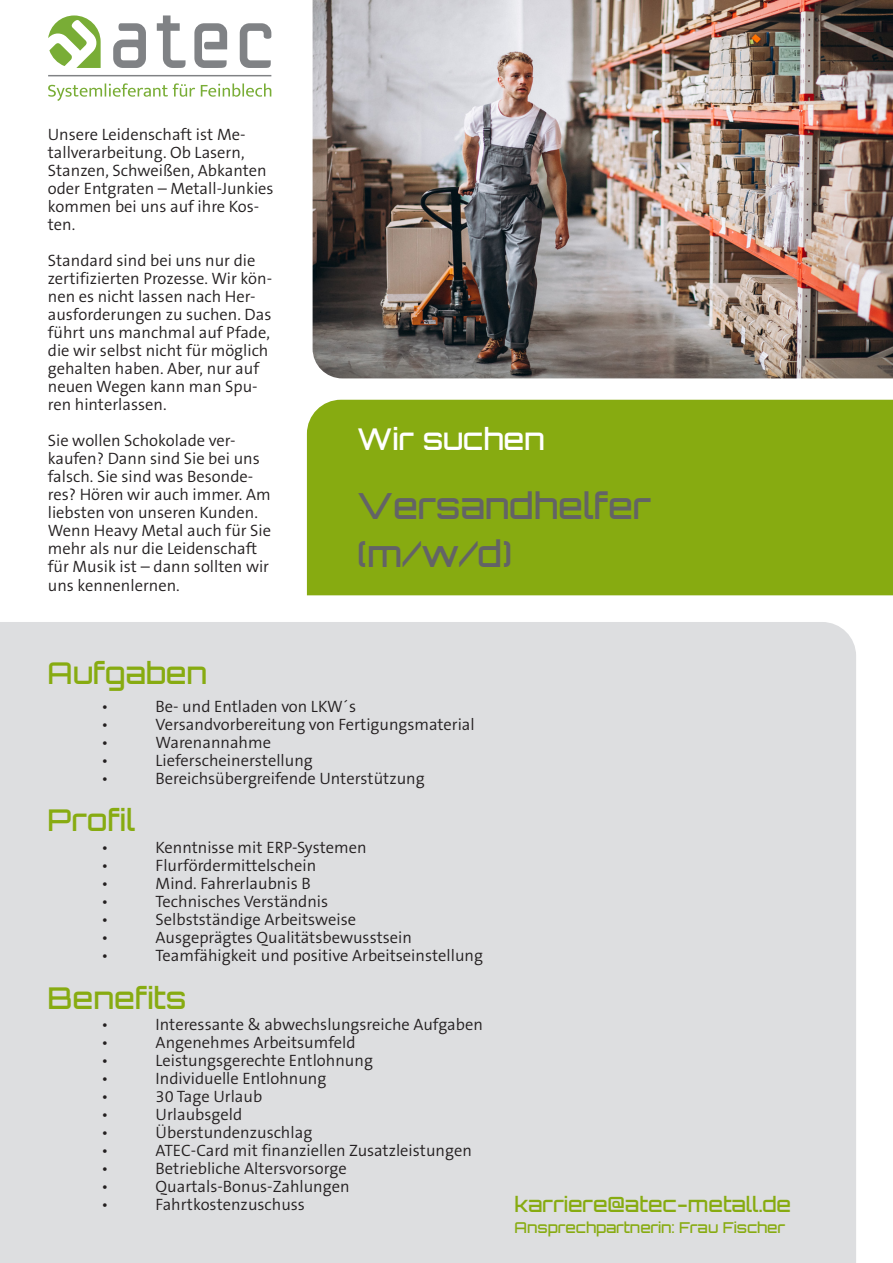
<style>
.page{position:relative;width:893px;height:1263px;background:#fff}
.page>*{position:absolute;margin:0;border:0;box-sizing:border-box;transform-origin:0 0}
.t1{font:500 36px "Orbitron";color:#636366}
.t2{font:500 30px "Orbitron";color:#87ab11}
.t3{font:500 30px "Orbitron";letter-spacing:-.005em;color:#fff}
.t4{font:500 21px "Orbitron";color:#87ab11}
.t5{font:300 16.5px/18px "The Sans B4";color:#231f20}
.t6{font:500 15px "Orbitron";color:#87ab11}
</style>
<div class="page">
<div style="left:0;top:622px;width:856px;height:641px;background:#dddee0"></div>
<div style="left:307px;top:400px;width:586px;height:195px;background:#87ab11"></div>
<img style="left:313px;top:0;width:580px;height:378px">
<svg style="left:48px;top:15px;width:53px;height:53px"></svg>
<svg style="left:113px;top:15px;width:158px;height:53px"></svg>
<svg style="left:48px;top:83px;width:223px;height:18px"></svg>
<hr style="left:48px;top:75px;width:223px;height:1px;background:#808285">
<p class="t5" style="left:48px;top:126px;width:227px">Unsere Leidenschaft ist Me&shy;tallverarbeitung. Ob Lasern,<br>Stanzen, Schweißen, Abkanten oder Entgraten – Metall-Junkies kommen bei uns auf ihre Kos&shy;ten.</p>
<p class="t5" style="left:48px;top:252px;width:226px">Standard sind bei uns nur die zertifizierten Prozesse. Wir kön&shy;nen es nicht lassen nach Her&shy;ausforderungen zu suchen. Das führt uns manchmal auf Pfade, die wir selbst nicht für möglich gehalten haben. Aber, nur auf neuen Wegen kann man Spu&shy;ren hinterlassen.</p>
<p class="t5" style="left:48px;top:432px;width:225px">Sie wollen Schokolade ver&shy;kaufen? Dann sind Sie bei uns falsch. Sie sind was Besonde&shy;res? Hören wir auch immer. Am liebsten von unseren Kunden.<br>Wenn Heavy Metal auch für Sie mehr als nur die Leidenschaft für Musik ist – dann sollten wir</p>
<p class="t5" style="left:48px;top:577px;width:133px">uns kennenlernen.</p>
<p class="t2" style="left:48px;top:654px;width:161px">Aufgaben</p>
<p class="t3" style="left:357px;top:420px;width:189px">Wir suchen</p>
<p class="t1" style="left:357px;top:483px;width:295px">Versandhelfer</p>
<p class="t1" style="left:357px;top:531px;width:156px">(m/w/d)</p>
<p class="t5" style="left:102px;top:698px;width:8px">•</p>
<p class="t5" style="left:156px;top:698px;width:202px">Be- und Entladen von LKW´s</p>
<p class="t5" style="left:102px;top:716px;width:8px">•</p>
<p class="t5" style="left:156px;top:716px;width:321px">Versandvorbereitung von Fertigungsmaterial</p>
<p class="t5" style="left:102px;top:734px;width:8px">•</p>
<p class="t5" style="left:156px;top:734px;width:117px">Warenannahme</p>
<p class="t5" style="left:102px;top:752px;width:8px">•</p>
<p class="t5" style="left:156px;top:752px;width:159px">Lieferscheinerstellung</p>
<p class="t5" style="left:102px;top:770px;width:8px">•</p>
<p class="t5" style="left:156px;top:770px;width:270px">Bereichsübergreifende Unterstützung</p>
<p class="t2" style="left:48px;top:801px;width:89px">Profil</p>
<p class="t5" style="left:102px;top:839px;width:8px">•</p>
<p class="t5" style="left:156px;top:839px;width:213px">Kenntnisse mit ERP-Systemen</p>
<p class="t5" style="left:102px;top:857px;width:8px">•</p>
<p class="t5" style="left:156px;top:857px;width:162px">Flurfördermittelschein</p>
<p class="t5" style="left:102px;top:875px;width:8px">•</p>
<p class="t5" style="left:156px;top:875px;width:157px">Mind. Fahrerlaubnis B</p>
<p class="t5" style="left:102px;top:893px;width:8px">•</p>
<p class="t5" style="left:156px;top:893px;width:174px">Technisches Verständnis</p>
<p class="t5" style="left:102px;top:911px;width:8px">•</p>
<p class="t5" style="left:156px;top:911px;width:202px">Selbstständige Arbeitsweise</p>
<p class="t5" style="left:102px;top:929px;width:8px">•</p>
<p class="t5" style="left:156px;top:929px;width:258px">Ausgeprägtes Qualitätsbewusstsein</p>
<p class="t5" style="left:102px;top:947px;width:8px">•</p>
<p class="t5" style="left:156px;top:947px;width:329px">Teamfähigkeit und positive Arbeitseinstellung</p>
<p class="t2" style="left:48px;top:979px;width:140px">Benefits</p>
<p class="t5" style="left:102px;top:1016px;width:8px">•</p>
<p class="t5" style="left:156px;top:1016px;width:329px">Interessante &amp; abwechslungsreiche Aufgaben</p>
<p class="t5" style="left:102px;top:1034px;width:8px">•</p>
<p class="t5" style="left:156px;top:1034px;width:201px">Angenehmes Arbeitsumfeld</p>
<p class="t5" style="left:102px;top:1052px;width:8px">•</p>
<p class="t5" style="left:156px;top:1052px;width:219px">Leistungsgerechte Entlohnung</p>
<p class="t5" style="left:102px;top:1070px;width:8px">•</p>
<p class="t5" style="left:156px;top:1070px;width:172px">Individuelle Entlohnung</p>
<p class="t5" style="left:102px;top:1088px;width:8px">•</p>
<p class="t5" style="left:156px;top:1088px;width:108px">30 Tage Urlaub</p>
<p class="t5" style="left:102px;top:1106px;width:8px">•</p>
<p class="t5" style="left:156px;top:1106px;width:88px">Urlaubsgeld</p>
<p class="t5" style="left:102px;top:1124px;width:8px">•</p>
<p class="t5" style="left:156px;top:1124px;width:158px">Überstundenzuschlag</p>
<p class="t5" style="left:102px;top:1142px;width:8px">•</p>
<p class="t5" style="left:156px;top:1142px;width:318px">ATEC-Card mit finanziellen Zusatzleistungen</p>
<p class="t5" style="left:102px;top:1160px;width:8px">•</p>
<p class="t5" style="left:156px;top:1160px;width:193px">Betriebliche Altersvorsorge</p>
<p class="t5" style="left:102px;top:1178px;width:8px">•</p>
<p class="t5" style="left:156px;top:1178px;width:195px">Quartals-Bonus-Zahlungen</p>
<p class="t5" style="left:102px;top:1196px;width:8px">•</p>
<p class="t5" style="left:156px;top:1196px;width:151px">Fahrtkostenzuschuss</p>
<p class="t4" style="left:514px;top:1191px;width:278px">karriere@atec-metall.de</p>
<p class="t6" style="left:514px;top:1218px;width:272px">Ansprechpartnerin: Frau Fischer</p>
</div>
